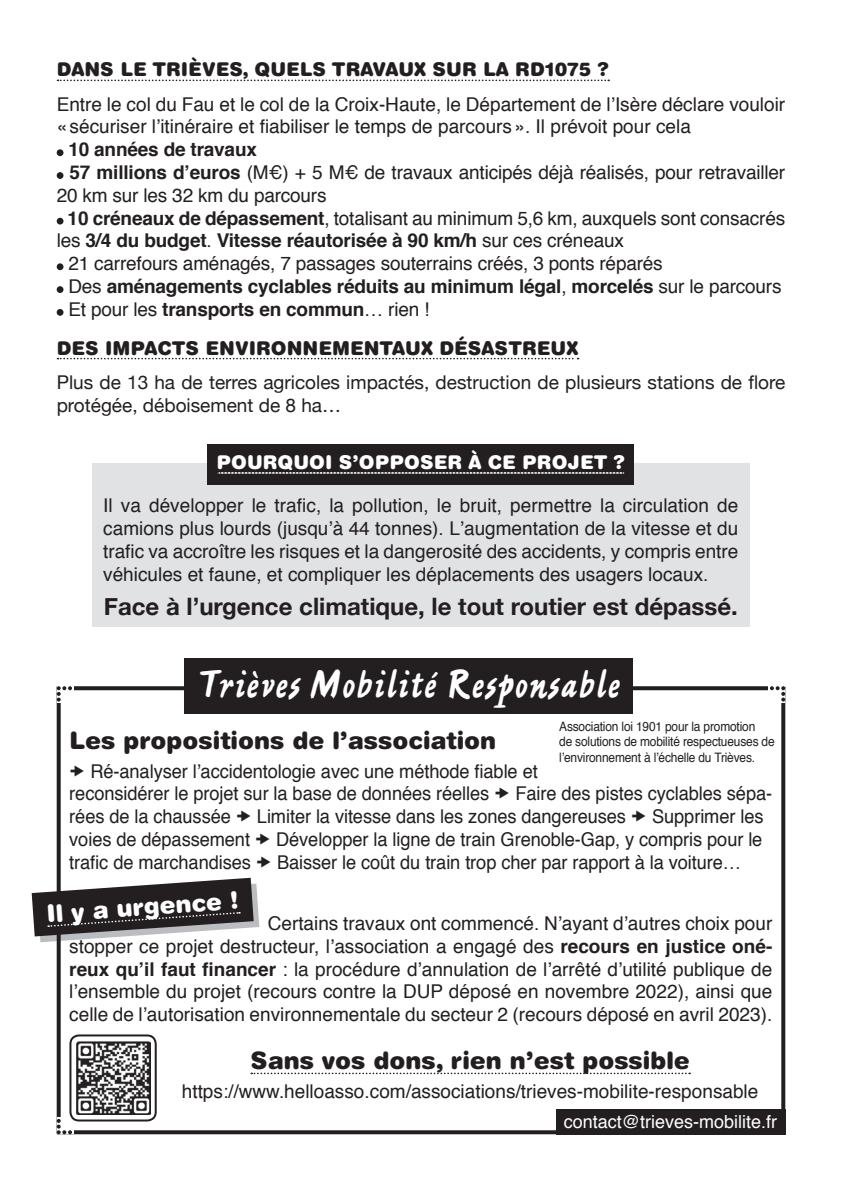
<style>
.page{position:relative;width:842px;height:1191px;background:#fff}
.page>*{position:absolute;margin:0;border:0;box-sizing:border-box;transform-origin:0 0}
.t1{font:42px "Ashley Script";color:#fff}
.t2{font:900 24px "Helvetica Rounded";color:#231f20}
.t3{font:700 24px "Helvetica Neue";color:#231f20}
.t4{font:900 24px "Helvetica Rounded";color:#fff}
.t5{font:19px/22.8px "Helvetica";letter-spacing:-.005em;color:#231f20;text-align:justify}
.t6{font:19px/22.8px "Helvetica";letter-spacing:-.005em;color:#231f20;scale:.96 1}
.t7{font:700 19px "Helvetica";letter-spacing:-.01em;color:#231f20}
.t8{font:19px/22.8px "Helvetica Neue";color:#231f20}
.t9{font:900 19px "Helvetica Rounded";color:#231f20}
.t10{font:900 19px "Helvetica Rounded";color:#fff}
.t11{font:18px "Helvetica";color:#fff}
.t12{font:13px/15.6px "Helvetica";letter-spacing:-.015em;color:#231f20;scale:.92 1}
.s1{font-weight:700}
.s2{font-weight:400}
</style>
<div class="page">
<div style="left:57px;top:686px;width:728px;height:448px;border:4px solid #231f20"></div>
<svg style="left:57px;top:80px;width:552px;height:1px"></svg>
<svg style="left:57px;top:358px;width:521px;height:1px"></svg>
<div style="left:57px;top:149px;width:6px;height:7px;background:#231f20;border-radius:50%"></div>
<div style="left:57px;top:172px;width:6px;height:7px;background:#231f20;border-radius:50%"></div>
<svg style="left:57px;top:218px;width:6px;height:6px"></svg>
<div style="left:57px;top:263px;width:6px;height:7px;background:#231f20;border-radius:50%"></div>
<div style="left:57px;top:286px;width:6px;height:7px;background:#231f20;border-radius:50%"></div>
<div style="left:57px;top:309px;width:6px;height:7px;background:#231f20;border-radius:50%"></div>
<svg style="left:31px;top:876px;width:229px;height:67px"></svg>
<svg style="left:251px;top:1072px;width:439px;height:2px"></svg>
<img style="left:76px;top:1041px;width:74px;height:73px">
<div style="left:69px;top:1034px;width:88px;height:87px;border:2px solid #231f20;border-radius:9px"></div>
<div style="left:184px;top:658px;width:449px;height:55px;background:#231f20"></div>
<div style="left:556px;top:1109px;width:229px;height:25px;background:#231f20"></div>
<div style="left:92px;top:463px;width:658px;height:163px;background:#e1e2e4"></div>
<div style="left:207px;top:444px;width:427px;height:40px;background:#231f20"></div>
<svg style="left:217px;top:472px;width:408px;height:2px"></svg>
<svg style="left:57px;top:686px;width:17px;height:17px"></svg>
<svg style="left:768px;top:686px;width:17px;height:17px"></svg>
<svg style="left:57px;top:1117px;width:17px;height:17px"></svg>
<p class="t9" style="left:57px;top:57px;width:30px">DANS</p>
<p class="t9" style="left:120px;top:57px;width:96px">LE TRI ÈVES</p>
<p class="t9" style="left:243px;top:57px;width:43px">, QUELS</p>
<p class="t9" style="left:332px;top:57px;width:15px">TRAVAUX</p>
<p class="t9" style="left:433px;top:57px;width:16px">SUR</p>
<p class="t9" style="left:483px;top:57px;width:127px">LA RD1075 ?</p>
<p class="t5" style="left:57px;top:93px;width:730px">Entre le col du Fau et le col de la Croix-Haute, le Département de l’Isère déclare vouloir « sécuriser l’itinéraire et fiabiliser le temps de parcours ». Il prévoit pour cela</p>
<p class="t7" style="left:68px;top:134px;width:190px">10 années de travaux</p>
<p class="t5" style="left:70px;top:161px;width:717px"><span class="s1">57 millions d’euros</span> (M€) + 5 M€ de travaux anticipés déjà réalisés, pour retravailler</p>
<p class="t5" style="left:57px;top:184px;width:271px">20 km sur les 32 km du parcours</p>
<p class="t5" style="left:68px;top:207px;width:719px"><span class="s1">10 créneaux de dépassement</span>, totalisant au minimum 5,6 km, auxquels sont consacrés</p>
<p class="t7" style="left:57px;top:225px;width:569px"><span class="s2">les</span> 3/4 du budget<span class="s2">.</span> Vitesse réautorisée à 90 km/h <span class="s2">sur ces créneaux</span></p>
<p class="t5" style="left:68px;top:253px;width:596px">21 carrefours aménagés, 7 passages souterrains créés, 3 ponts réparés</p>
<p class="t7" style="left:68px;top:271px;width:715px"><span class="s2">Des</span> aménagements cyclables réduits au minimum légal<span class="s2">,</span> morcelés <span class="s2">sur le parcours</span></p>
<p class="t7" style="left:68px;top:294px;width:363px"><span class="s2">Et pour les</span> transports en commun<span class="s2">… rien !</span></p>
<p class="t9" style="left:57px;top:335px;width:63px">DES IMPA</p>
<p class="t9" style="left:158px;top:335px;width:63px">CTS ENVIRONNEMENTAUX</p>
<p class="t9" style="left:439px;top:335px;width:44px">DÉSASTREUX</p>
<p class="t8" style="left:57px;top:370px;width:730px">Plus de 13 ha de terres agricoles impactés, destruction de plusieurs stations de flore protégée, déboisement de 8 ha…</p>
<p class="t10" style="left:216px;top:450px;width:31px">POUR</p>
<p class="t10" style="left:278px;top:450px;width:29px">QUOI</p>
<p class="t10" style="left:339px;top:450px;width:36px">S’OPPOSER</p>
<p class="t10" style="left:469px;top:450px;width:69px">À CE PROJET</p>
<p class="t10" style="left:614px;top:450px;width:13px">?</p>
<p class="t5" style="left:103px;top:494px;width:636px">Il va développer le trafic, la pollution, le bruit, permettre la circulation de camions plus lourds (jusqu’à 44 tonnes). L’augmentation de la vitesse et du trafic va accroître les risques et la dangerosité des accidents, y compris entre véhicules et faune, et compliquer les déplacements des usagers locaux.</p>
<p class="t3" style="left:104px;top:592px;width:635px">Face à l’urgence climatique, le tout routier est dépassé.</p>
<h1 class="t1" style="left:196px;top:660px;width:426px">Trièves Mobilité Responsable</h1>
<p class="t12" style="left:559px;top:718px;width:236px">Association loi 1901 pour la promotion<br>de solutions de mobilité respectueuses de l’environnement à l’échelle du Trièves.</p>
<p class="t2" style="left:69px;top:725px;width:428px">LES PROPOSITIONS DE L’ASSOCIATION</p>
<p class="t6" style="left:69px;top:760px;width:489px;text-indent:21px">Ré-analyser l’accidentologie avec une méthode fiable et reconsidérer le projet sur la base de données réelles</p>
<p class="t6" style="left:515px;top:783px;width:269px">Faire des pistes cyclables sépa-</p>
<p class="t6" style="left:69px;top:805px;width:170px">rées de la chaussée</p>
<p class="t6" style="left:257px;top:805px;width:386px">Limiter la vitesse dans les zones dangereuses</p>
<p class="t6" style="left:652px;top:805px;width:118px">Supprimer les</p>
<p class="t6" style="left:69px;top:828px;width:190px">voies de dépassement</p>
<p class="t6" style="left:276px;top:828px;width:508px">Développer la ligne de train Grenoble-Gap, y compris pour le</p>
<p class="t6" style="left:69px;top:851px;width:191px">trafic de marchandises</p>
<p class="t6" style="left:277px;top:851px;width:485px">Baisser le coût du train trop cher par rapport à la voiture…</p>
<p class="t4" style="left:45px;top:898px;width:194px;rotate:-4deg">IL Y A URGENCE !</p>
<p class="t5" style="left:69px;top:912px;width:705px;text-indent:198px">Certains travaux ont commencé. N’ayant d’autres choix pour stopper ce projet destructeur, l’association a engagé des <span class="s1">recours en justice oné&shy;reux qu’il faut financer</span> : la procédure d’annulation de l’arrêté d’utilité publique de l’ensemble du projet (recours contre la DUP déposé en novembre 2022), ainsi que celle de l’autorisation environnementale du secteur 2 (recours déposé en avril 2023).</p>
<p class="t2" style="left:250px;top:1045px;width:441px">SANS VOS DONS, RIEN N’EST POSSIBLE</p>
<p class="t5" style="left:182px;top:1080px;width:578px">https://www.helloasso.com/associations/trieves-mobilite-responsable</p>
<p class="t11" style="left:564px;top:1108px;width:215px">contact@trieves-mobilite.fr</p>
</div>
